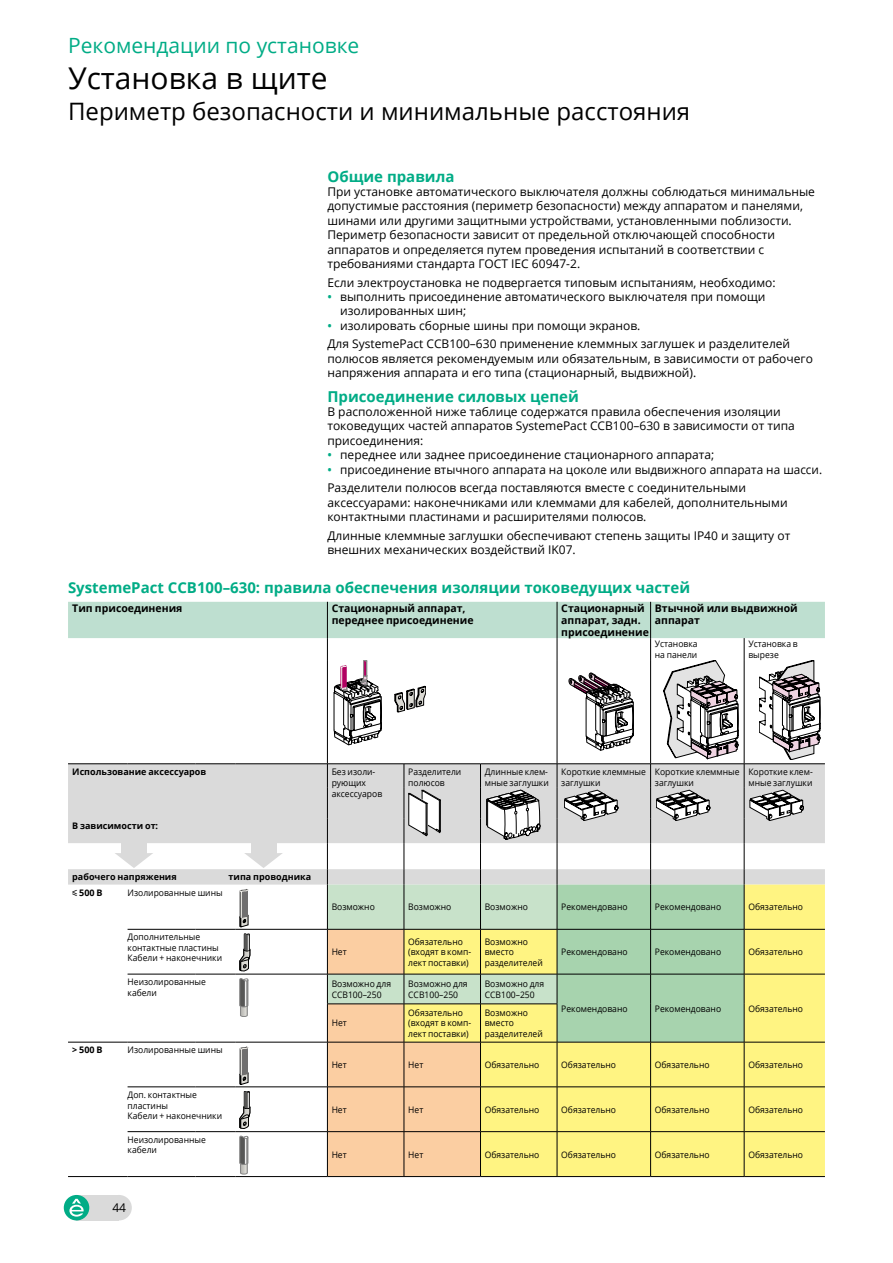
<style>
.page{position:relative;width:893px;height:1263px;background:#fff}
.page>*{position:absolute;margin:0;border:0;box-sizing:border-box;transform-origin:0 0}
.t1{font:30px "Open Sans";color:#000}
.t2{font:24px "Open Sans";color:#000}
.t3{font:21px "Open Sans";color:#01ac86}
.t4{font:700 15px "Open Sans";color:#01ac86}
.t5{font:12px/14.4px "Open Sans";color:#000}
.t6{font:700 10.5px/12px "Open Sans";color:#000}
.t7{font:9px/10.5px "Open Sans";color:#000;scale:.95 1}
.t8{font:700 9px "Open Sans";color:#000}
.s1{font-weight:600;color:#01ac86}
.s2{font-family:"Graph Schneider";font-weight:400}
</style>
<div class="page">
<div style="left:77px;top:1195px;width:42px;height:25px;background:#dadada"></div>
<div style="left:64px;top:1195px;width:25px;height:25px;background:#01ac86;border-radius:50%"></div>
<svg style="left:69px;top:1199px;width:15px;height:17px"></svg>
<div style="left:106px;top:1195px;width:26px;height:25px;background:#dadada;border-radius:50%"></div>
<hr style="left:68px;top:1176px;width:60px;height:1px;background:#000">
<hr style="left:327px;top:1176px;width:77px;height:1px;background:#000">
<hr style="left:128px;top:1176px;width:68px;height:1px;background:#000">
<hr style="left:196px;top:1176px;width:39px;height:1px;background:#000">
<hr style="left:235px;top:1176px;width:92px;height:1px;background:#000">
<hr style="left:404px;top:1176px;width:76px;height:1px;background:#000">
<hr style="left:480px;top:1176px;width:77px;height:1px;background:#000">
<hr style="left:557px;top:1176px;width:94px;height:1px;background:#000">
<hr style="left:651px;top:1176px;width:93px;height:1px;background:#000">
<hr style="left:744px;top:1176px;width:81px;height:1px;background:#000">
<svg style="left:68px;top:602px;width:757px;height:574px"></svg>
<h3 class="t3" style="left:68px;top:31px;width:293px">Рекомендации по установке</h3>
<h1 class="t1" style="left:68px;top:58px;width:261px">Установка в щите</h1>
<h2 class="t2" style="left:68px;top:95px;width:624px">Периметр безопасности и минимальные расстояния</h2>
<p class="t4" style="left:327px;top:166px;width:129px">Общие правила</p>
<p class="t5" style="left:327px;top:184px;width:489px">Пpи установке автоматического выключателя должны соблюдаться минимальные допустимые pасстояния (периметр безопасности) между аппаратом и панелями, шинами или дpугими защитными устройствами, установленными поблизости.<br>Периметр безопасности зависит от предельной отключающей способности аппаратов и определяется путем проведения испытаний в соответствии с тpебованиями стандарта ГОСТ IEC 60947-2.</p>
<p class="t5" style="left:327px;top:275px;width:450px">Если электроустановка не подвергается типовым испытаниям, необходимо:</p>
<p class="t5" style="left:340px;top:289px;width:427px;text-indent:-13px"><span class="s1">•</span> выполнить присоединение автоматического выключателя при помощи изолированных шин;</p>
<p class="t5" style="left:327px;top:316px;width:464px;line-height:18.6px"><span class="s1">•</span> изолировать сборные шины при помощи экранов.<br>Для SystemePact CCB100–630 применение клеммных заглушек и разделителей</p>
<p class="t5" style="left:327px;top:351px;width:487px">полюсов является рекомендуемым или обязательным, в зависимости от рабочего напряжения аппарата и его типа (стационарный, выдвижной).</p>
<p class="t4" style="left:327px;top:386px;width:253px">Присоединение силовых цепей</p>
<p class="t5" style="left:327px;top:404px;width:469px">В расположенной ниже таблице содержатся правила обеспечения изоляции токоведущих частей аппаратов SystemePact CCB100–630 в зависимости от типа присоединения:</p>
<p class="t5" style="left:327px;top:447px;width:388px"><span class="s1">•</span> переднее или заднее присоединение стационарного аппарата;</p>
<p class="t5" style="left:327px;top:460px;width:496px;line-height:18.6px"><span class="s1">•</span> присоединение втычного аппарата на цоколе или выдвижного аппарата на шасси.<br>Разделители полюсов всегда поставляются вместе с соединительными</p>
<p class="t5" style="left:327px;top:495px;width:462px">аксессуарами: наконечниками или клеммами для кабелей, дополнительными контактными пластинами и расширителями полюсов.</p>
<p class="t5" style="left:327px;top:528px;width:464px">Длинные клеммные заглушки обеспечивают степень защиты IP40 и защиту от внешних механических воздействий IK07.</p>
<p class="t4" style="left:68px;top:577px;width:624px">SystemePact CCB100–630: правила обеспечения изоляции токоведущих частей</p>
<p class="t6" style="left:72px;top:602px;width:112px">Тип присоединения</p>
<p class="t6" style="left:332px;top:602px;width:143px">Стационарный аппарат, переднее присоединение</p>
<p class="t6" style="left:561px;top:602px;width:89px">Стационарный аппарат, задн. присоединение</p>
<p class="t6" style="left:655px;top:602px;width:145px">Втычной или выдвижной аппарат</p>
<p class="t7" style="left:655px;top:638px;width:47px">Установка на панели</p>
<p class="t7" style="left:748px;top:638px;width:54px">Установка в вырезе</p>
<p class="t8" style="left:72px;top:765px;width:135px">Использование аксессуаров</p>
<p class="t7" style="left:332px;top:766px;width:55px">Без изоли&shy;рующих аксессуаров</p>
<p class="t7" style="left:408px;top:766px;width:57px">Разделители полюсов</p>
<p class="t7" style="left:485px;top:766px;width:69px">Длинные клем&shy;мные заглушки</p>
<p class="t7" style="left:561px;top:766px;width:91px">Короткие клеммные заглушки</p>
<p class="t7" style="left:655px;top:766px;width:91px">Короткие клеммные заглушки</p>
<p class="t7" style="left:748px;top:766px;width:69px">Короткие клем&shy;мные заглушки</p>
<p class="t8" style="left:72px;top:820px;width:87px">В зависимости от:</p>
<p class="t8" style="left:72px;top:871px;width:106px">рабочего напряжения</p>
<p class="t8" style="left:229px;top:871px;width:84px">типа проводника</p>
<p class="t8" style="left:72px;top:886px;width:32px"><span class="s2">y</span> 500 В</p>
<p class="t7" style="left:128px;top:887px;width:102px">Изолированные шины</p>
<p class="t7" style="left:128px;top:932px;width:101px">Дополнительные контактные пластины<br>Кабели + наконечники</p>
<p class="t7" style="left:332px;top:901px;width:47px">Возможно</p>
<p class="t7" style="left:408px;top:901px;width:47px">Возможно</p>
<p class="t7" style="left:485px;top:901px;width:47px">Возможно</p>
<p class="t7" style="left:561px;top:901px;width:71px">Рекомендовано</p>
<p class="t7" style="left:655px;top:901px;width:71px">Рекомендовано</p>
<p class="t7" style="left:748px;top:901px;width:59px">Обязательно</p>
<p class="t7" style="left:332px;top:946px;width:17px">Нет</p>
<p class="t7" style="left:408px;top:936px;width:68px">Обязательно (входят в комп&shy;лект поставки)</p>
<p class="t7" style="left:485px;top:936px;width:63px">Возможно вместо разделителей</p>
<p class="t7" style="left:561px;top:946px;width:71px">Рекомендовано</p>
<p class="t7" style="left:655px;top:946px;width:71px">Рекомендовано</p>
<p class="t7" style="left:748px;top:946px;width:59px">Обязательно</p>
<p class="t7" style="left:128px;top:976px;width:84px">Неизолированные кабели</p>
<p class="t7" style="left:332px;top:978px;width:64px">Возможно для<br>CCB100–250</p>
<p class="t7" style="left:408px;top:978px;width:64px">Возможно для<br>CCB100–250</p>
<p class="t7" style="left:485px;top:978px;width:64px">Возможно для<br>CCB100–250</p>
<p class="t8" style="left:72px;top:1044px;width:32px">&gt; 500 В</p>
<p class="t7" style="left:128px;top:1044px;width:102px">Изолированные шины</p>
<p class="t7" style="left:332px;top:1018px;width:17px">Нет</p>
<p class="t7" style="left:408px;top:1007px;width:68px">Обязательно (входят в комп&shy;лект поставки)</p>
<p class="t7" style="left:485px;top:1007px;width:63px">Возможно вместо разделителей</p>
<p class="t7" style="left:561px;top:1003px;width:71px">Рекомендовано</p>
<p class="t7" style="left:655px;top:1003px;width:71px">Рекомендовано</p>
<p class="t7" style="left:748px;top:1003px;width:59px">Обязательно</p>
<p class="t7" style="left:128px;top:1089px;width:101px">Доп. контактные пластины<br>Кабели + наконечники</p>
<p class="t7" style="left:128px;top:1134px;width:84px">Неизолированные кабели</p>
<p class="t5" style="left:112px;top:1200px;width:15px">44</p>
<p class="t7" style="left:332px;top:1059px;width:17px">Нет</p>
<p class="t7" style="left:408px;top:1059px;width:17px">Нет</p>
<p class="t7" style="left:485px;top:1059px;width:59px">Обязательно</p>
<p class="t7" style="left:561px;top:1059px;width:59px">Обязательно</p>
<p class="t7" style="left:655px;top:1059px;width:59px">Обязательно</p>
<p class="t7" style="left:748px;top:1059px;width:59px">Обязательно</p>
<p class="t7" style="left:332px;top:1104px;width:17px">Нет</p>
<p class="t7" style="left:408px;top:1104px;width:17px">Нет</p>
<p class="t7" style="left:485px;top:1104px;width:59px">Обязательно</p>
<p class="t7" style="left:561px;top:1104px;width:59px">Обязательно</p>
<p class="t7" style="left:655px;top:1104px;width:59px">Обязательно</p>
<p class="t7" style="left:748px;top:1104px;width:59px">Обязательно</p>
<p class="t7" style="left:332px;top:1149px;width:17px">Нет</p>
<p class="t7" style="left:408px;top:1149px;width:17px">Нет</p>
<p class="t7" style="left:485px;top:1149px;width:59px">Обязательно</p>
<p class="t7" style="left:561px;top:1149px;width:59px">Обязательно</p>
<p class="t7" style="left:655px;top:1149px;width:59px">Обязательно</p>
<p class="t7" style="left:748px;top:1149px;width:59px">Обязательно</p>
</div>
